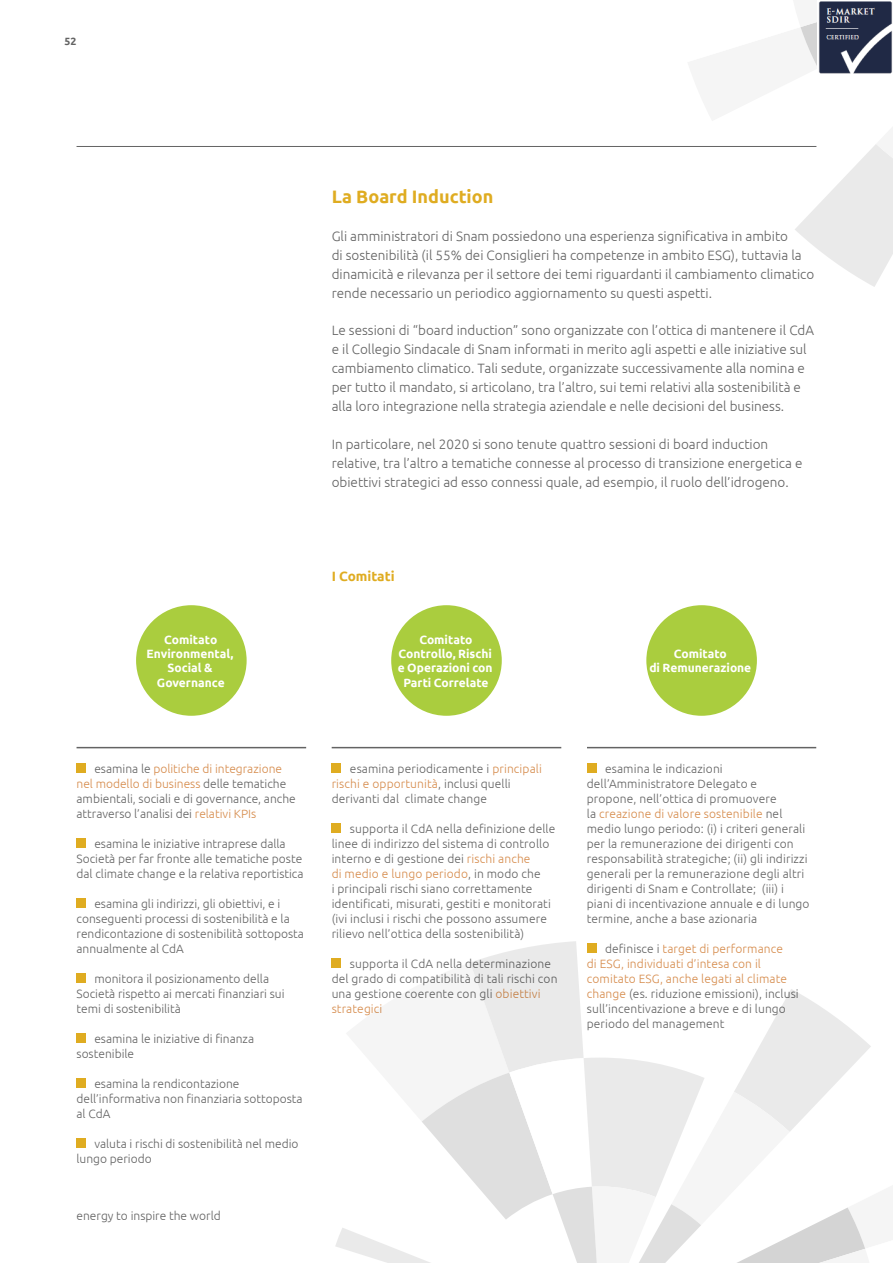
<style>
.page{position:relative;width:893px;height:1263px;background:#fff}
.page>*{position:absolute;margin:0;border:0;box-sizing:border-box;transform-origin:0 0}
.t1{font:700 18px "Ubuntu";color:#dfac21}
.t2{font:300 13.5px/18.9px "Ubuntu";color:#636363}
.t3{font:700 13.5px "Ubuntu";color:#dfac21}
.t4{font:300 12px/15px "Ubuntu";letter-spacing:.01em;color:#636363}
.t5{font:700 12px/14.2px "Ubuntu";color:#fff;text-align:center}
.t6{font:700 10.5px "Ubuntu";color:#636363}
.s1{color:#d68c4d}
</style>
<div class="page">
<svg style="left:795px;top:22px;width:98px;height:265px"></svg>
<svg style="left:335px;top:941px;width:536px;height:322px"></svg>
<div style="left:77px;top:764px;width:9px;height:9px;background:#dfac21"></div>
<div style="left:77px;top:839px;width:9px;height:9px;background:#dfac21"></div>
<div style="left:77px;top:899px;width:9px;height:9px;background:#dfac21"></div>
<div style="left:77px;top:974px;width:9px;height:9px;background:#dfac21"></div>
<div style="left:77px;top:1034px;width:9px;height:9px;background:#dfac21"></div>
<div style="left:77px;top:1079px;width:9px;height:9px;background:#dfac21"></div>
<div style="left:77px;top:1139px;width:9px;height:9px;background:#dfac21"></div>
<div style="left:332px;top:764px;width:9px;height:9px;background:#dfac21"></div>
<div style="left:332px;top:824px;width:9px;height:9px;background:#dfac21"></div>
<div style="left:332px;top:959px;width:9px;height:9px;background:#dfac21"></div>
<div style="left:587px;top:764px;width:9px;height:9px;background:#dfac21"></div>
<div style="left:587px;top:944px;width:9px;height:9px;background:#dfac21"></div>
<div style="left:136px;top:605px;width:111px;height:111px;background:#aacd3e;border-radius:50%"></div>
<div style="left:391px;top:605px;width:111px;height:111px;background:#aacd3e;border-radius:50%"></div>
<div style="left:646px;top:605px;width:111px;height:111px;background:#aacd3e;border-radius:50%"></div>
<hr style="left:77px;top:747px;width:229px;height:1px;background:#636363">
<hr style="left:332px;top:747px;width:229px;height:1px;background:#636363">
<hr style="left:587px;top:747px;width:229px;height:1px;background:#636363">
<hr style="left:77px;top:146px;width:739px;height:1px;background:#636363">
<img style="left:818px;top:1px;width:75px;height:74px">
<p class="t6" style="left:65px;top:35px;width:13px">52</p>
<h1 class="t1" style="left:332px;top:186px;width:163px">La Board Induction</h1>
<p class="t2" style="left:332px;top:226px;width:484px">Gli amministratori di Snam possiedono una esperienza significativa in ambito<br>di sostenibilità (il 55% dei Consiglieri ha competenze in ambito ESG), tuttavia la dinamicità e rilevanza per il settore dei temi riguardanti il cambiamento climatico rende necessario un periodico aggiornamento su questi aspetti.</p>
<p class="t2" style="left:332px;top:321px;width:484px">Le sessioni di “board induction” sono organizzate con l’ottica di mantenere il CdA e il Collegio Sindacale di Snam informati in merito agli aspetti e alle iniziative sul cambiamento climatico. Tali sedute, organizzate successivamente alla nomina e per tutto il mandato, si articolano, tra l’altro, sui temi relativi alla sostenibilità e alla loro integrazione nella strategia aziendale e nelle decisioni del business.</p>
<p class="t2" style="left:332px;top:434px;width:472px">In particolare, nel 2020 si sono tenute quattro sessioni di board induction relative, tra l’altro a tematiche connesse al processo di transizione energetica e obiettivi strategici ad esso connessi quale, ad esempio, il ruolo dell’idrogeno.</p>
<p class="t3" style="left:332px;top:568px;width:64px">I Comitati</p>
<p class="t5" style="left:147px;top:632px;width:89px">Comitato<br>Environmental,<br>Social &amp;<br>Governance</p>
<p class="t5" style="left:398px;top:632px;width:96px">Comitato<br>Controllo, Rischi e Operazioni con<br>Parti Correlate</p>
<p class="t5" style="left:649px;top:646px;width:103px">Comitato<br>di Remunerazione</p>
<p class="t4" style="left:77px;top:761px;width:221px;text-indent:18px">esamina le <span class="s1">politiche di integrazione nel modello di business</span> delle tematiche ambientali, sociali e di governance, anche attraverso l’analisi dei <span class="s1">relativi KPIs</span></p>
<p class="t4" style="left:77px;top:836px;width:229px;text-align:center">esamina le iniziative intraprese dalla<br>Società per far fronte alle tematiche poste dal climate change e la relativa reportistica</p>
<p class="t4" style="left:77px;top:896px;width:229px;text-indent:18px">esamina gli indirizzi, gli obiettivi, e i conseguenti processi di sostenibilità e la rendicontazione di sostenibilità sottoposta annualmente al CdA</p>
<p class="t4" style="left:77px;top:971px;width:210px;text-indent:18px">monitora il posizionamento della<br>Società rispetto ai mercati finanziari sui temi di sostenibilità</p>
<p class="t4" style="left:77px;top:1031px;width:179px;text-indent:18px">esamina le iniziative di finanza sostenibile</p>
<p class="t4" style="left:77px;top:1076px;width:228px;text-indent:18px">esamina la rendicontazione dell’informativa non finanziaria sottoposta al CdA</p>
<p class="t4" style="left:77px;top:1136px;width:223px;text-indent:18px">valuta i rischi di sostenibilità nel medio lungo periodo</p>
<p class="t4" style="left:77px;top:1208px;width:146px">energy to inspire the world</p>
<p class="t4" style="left:332px;top:761px;width:212px;text-indent:18px">esamina periodicamente i <span class="s1">principali rischi e opportunità</span>, inclusi quelli derivanti dal climate change</p>
<p class="t4" style="left:332px;top:821px;width:225px;text-indent:18px">supporta il CdA nella definizione delle linee di indirizzo del sistema di controllo interno e di gestione dei <span class="s1">rischi anche<br>di medio e lungo periodo</span>, in modo che<br>i principali rischi siano correttamente identificati, misurati, gestiti e monitorati (ivi inclusi i rischi che possono assumere rilievo nell’ottica della sostenibilità)</p>
<p class="t4" style="left:332px;top:956px;width:227px;text-indent:18px">supporta il CdA nella determinazione del grado di compatibilità di tali rischi con una gestione coerente con gli <span class="s1">obiettivi strategici</span></p>
<p class="t4" style="left:587px;top:761px;width:224px;text-indent:18px">esamina le indicazioni dell’Amministratore Delegato e propone, nell’ottica di promuovere<br>la <span class="s1">creazione di valore sostenibile</span> nel medio lungo periodo: (i) i criteri generali per la remunerazione dei dirigenti con responsabilità strategiche; (ii) gli indirizzi generali per la remunerazione degli altri dirigenti di Snam e Controllate; (iii) i piani di incentivazione annuale e di lungo termine, anche a base azionaria</p>
<p class="t4" style="left:587px;top:941px;width:213px;text-indent:18px">definisce i <span class="s1">target di performance<br>di ESG, individuati d’intesa con il comitato ESG, anche legati al climate change</span> (es. riduzione emissioni), inclusi sull’incentivazione a breve e di lungo periodo del management</p>
</div>
